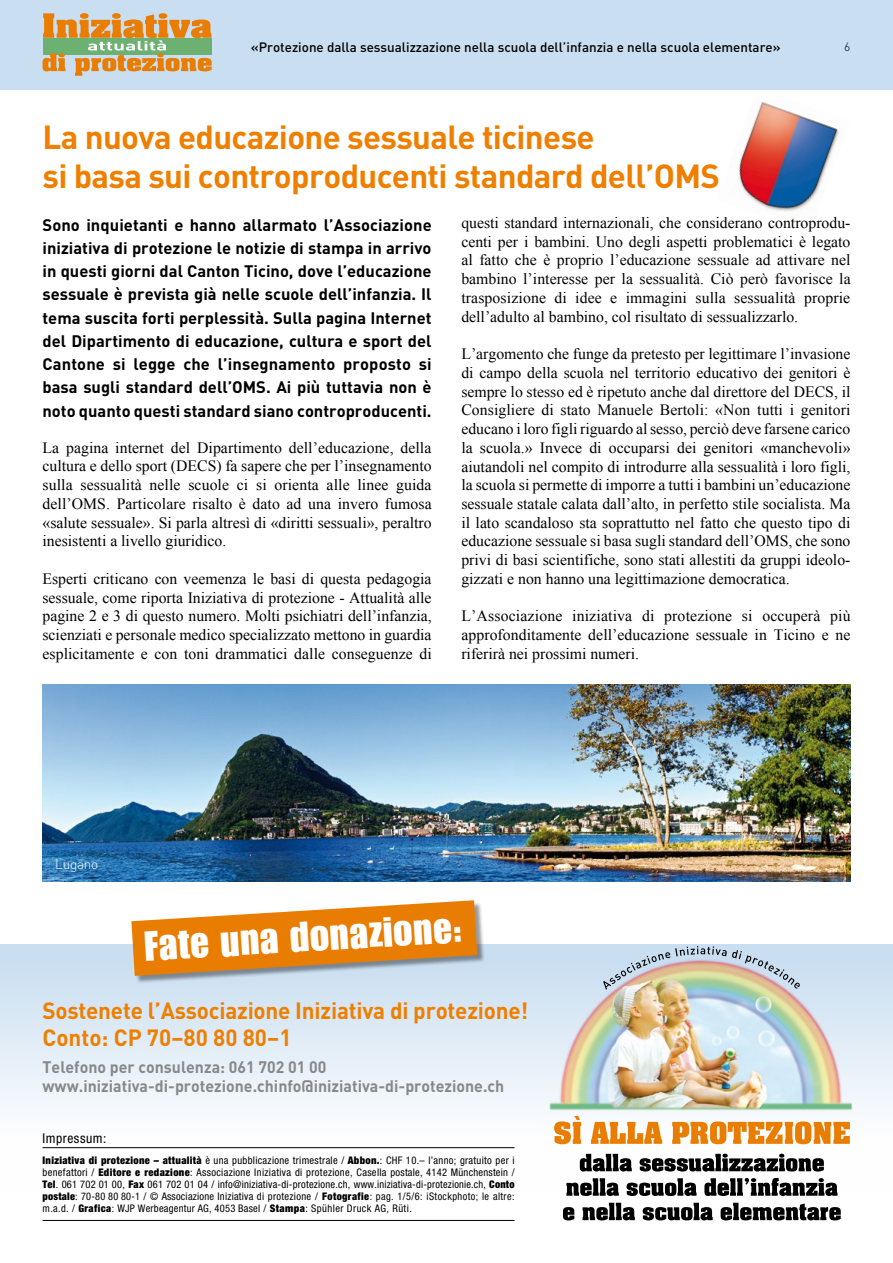
<style>
.page{position:relative;width:893px;height:1263px;background:#fff}
.page>*{position:absolute;margin:0;border:0;box-sizing:border-box;transform-origin:0 0}
.t1{font:41.25px "Impact LT";color:#fff}
.t2{font:700 33px/39px "DIN";letter-spacing:-.02em;color:#ee7f00}
.t3{font:700 23.25px/27px "DIN";letter-spacing:-.01em;color:#ee7f00}
.t4{font:700 16.5px/23.2px "DIN";color:#000;text-align:justify}
.t5{font:700 16.5px/19.5px "DIN";color:#87888a}
.t6{font:15.75px/18.8px "Times New Roman";color:#000;text-align:justify}
.t7{font:500 13.5px "DIN";color:#000}
.t8{font:condensed 13.5px "Helvetica Neue LT";letter-spacing:.04em;color:#000}
.t9{font:300 13.5px "DIN";letter-spacing:-.02em;color:#fff}
.t10{font:300 12px "DIN";color:#000}
.t11{font:condensed 10.5px/12px "Helvetica Neue LT";letter-spacing:.02em;color:#000;text-align:justify}
.s1{font-weight:900}
</style>
<div class="page">
<div style="left:0;top:0;width:893px;height:89px;background:#c9def1"></div>
<div style="left:0;top:944px;width:893px;height:249px;background:linear-gradient(to bottom,#c7ddf1,#fff)"></div>
<img style="left:43px;top:685px;width:807px;height:196px">
<img style="left:738px;top:102px;width:101px;height:110px">
<div style="left:133px;top:901px;width:352px;height:83px;background:#000;opacity:.4"></div>
<svg style="left:131px;top:900px;width:346px;height:76px;background:#e39842"></svg>
<img style="left:539px;top:947px;width:323px;height:188px">
<svg style="left:563px;top:1203px;width:278px;height:17px"></svg>
<svg style="left:566px;top:1178px;width:271px;height:18px"></svg>
<svg style="left:580px;top:1154px;width:244px;height:18px"></svg>
<svg style="left:554px;top:1116px;width:296px;height:28px"></svg>
<svg style="left:603px;top:946px;width:197px;height:44px;background:#c2c7c2"></svg>
<hr style="left:43px;top:1147px;width:471px;height:1px;background:#000">
<hr style="left:43px;top:1220px;width:471px;height:1px;background:#000">
<svg style="left:43px;top:13px;width:169px;height:63px"></svg>
<p class="t7" style="left:251px;top:38px;width:531px">«Protezione dalla sessualizzazione nella scuola dell’infanzia e nella scuola elementare»</p>
<h2 class="t2" style="left:43px;top:117px;width:679px">La nuova educazione sessuale ticinese<br>si basa sui controproducenti standard dell’OMS</h2>
<p class="t10" style="left:844px;top:39px;width:8px">6</p>
<p class="t4" style="left:43px;top:212px;width:391px">Sono inquietanti e hanno allarmato l’Associazione iniziativa di protezione le notizie di stampa in arrivo in questi giorni dal Canton Ticino, dove l’educazione sessuale è prevista già nelle scuole dell’infanzia. Il tema suscita forti perplessità. Sulla pagina Internet del Dipartimento di educazione, cultura e sport del Cantone si legge che l’insegnamento proposto si basa sugli standard dell’OMS. Ai più tuttavia non è noto quanto questi standard siano controproducenti.</p>
<p class="t6" style="left:43px;top:438px;width:391px">La pagina internet del Dipartimento dell’educazione, della cultura e dello sport (DECS) fa sapere che per l’insegnamento sulla sessualità nelle scuole ci si orienta alle linee guida dell’OMS. Particolare risalto è dato ad una invero fumosa «salute sessuale». Si parla altresì di «diritti sessuali», peraltro inesistenti a livello giuridico.</p>
<p class="t6" style="left:43px;top:569px;width:391px">Esperti criticano con veemenza le basi di questa pedagogia sessuale, come riporta Iniziativa di protezione - Attualità alle pagine 2 e 3 di questo numero. Molti psichiatri dell’infanzia, scienziati e personale medico specializzato mettono in guardia esplicitamente e con toni drammatici dalle conseguenze di</p>
<p class="t6" style="left:461px;top:213px;width:391px">questi standard internazionali, che considerano controprodu&shy;centi per i bambini. Uno degli aspetti problematici è legato al fatto che è proprio l’educazione sessuale ad attivare nel bambino l’interesse per la sessualità. Ciò però favorisce la trasposizione di idee e immagini sulla sessualità proprie dell’adulto al bambino, col risultato di sessualizzarlo.</p>
<p class="t6" style="left:461px;top:344px;width:391px">L’argomento che funge da pretesto per legittimare l’invasione di campo della scuola nel territorio educativo dei genitori è sempre lo stesso ed è ripetuto anche dal direttore del DECS, il Consigliere di stato Manuele Bertoli: «Non tutti i genitori educano i loro figli riguardo al sesso, perciò deve farsene carico la scuola.» Invece di occuparsi dei genitori «manchevoli» aiutandoli nel compito di introdurre alla sessualità i loro figli, la scuola si permette di imporre a tutti i bambini un’educazione sessuale statale calata dall’alto, in perfetto stile socialista. Ma il lato scandaloso sta soprattutto nel fatto che questo tipo di educazione sessuale si basa sugli standard dell’OMS, che sono privi di basi scientifiche, sono stati allestiti da gruppi ideolo&shy;gizzati e non hanno una legittimazione democratica.</p>
<p class="t6" style="left:461px;top:607px;width:391px">L’Associazione iniziativa di protezione si occuperà più approfonditamente dell’educazione sessuale in Ticino e ne riferirà nei prossimi numeri.</p>
<p class="t9" style="left:55px;top:856px;width:44px">Lugano</p>
<h1 class="t1" style="left:143px;top:921px;width:320px;rotate:-3deg">Fate una donazione:</h1>
<h3 class="t3" style="left:43px;top:996px;width:487px">Sostenete l’Associazione Iniziativa di protezione!<br>Conto: CP 70−80 80 80−1</h3>
<p class="t5" style="left:43px;top:1056px;width:463px">Telefono per consulenza: 061 702 01 00 www.iniziativa-di-protezione.chinfo@iniziativa-di-protezione.ch</p>
<p class="t8" style="left:43px;top:1130px;width:65px">Impressum:</p>
<p class="t11" style="left:43px;top:1154px;width:474px"><span class="s1">Iniziativa di protezione – attualità</span> è una pubblicazione trimestrale / <span class="s1">Abbon.</span>: CHF 10.– l’anno; gratuito per i benefattori / <span class="s1">Editore e redazione</span>: Associazione Iniziativa di protezione, Casella postale, 4142 Münchenstein / <span class="s1">Tel</span>. 061 702 01 00, <span class="s1">Fax</span> 061 702 01 04 / info@iniziativa-di-protezione.ch, www.iniziativa-di-protezionie.ch, <span class="s1">Conto postale</span>: 70-80 80 80-1 / © Associazione Iniziativa di protezione / <span class="s1">Fotografie</span>: pag. 1/5/6: iStockphoto; le altre: m.a.d. / <span class="s1">Grafica</span>: WJP Werbeagentur AG, 4053 Basel / <span class="s1">Stampa</span>: Spühler Druck AG, Rüti.</p>
</div>
